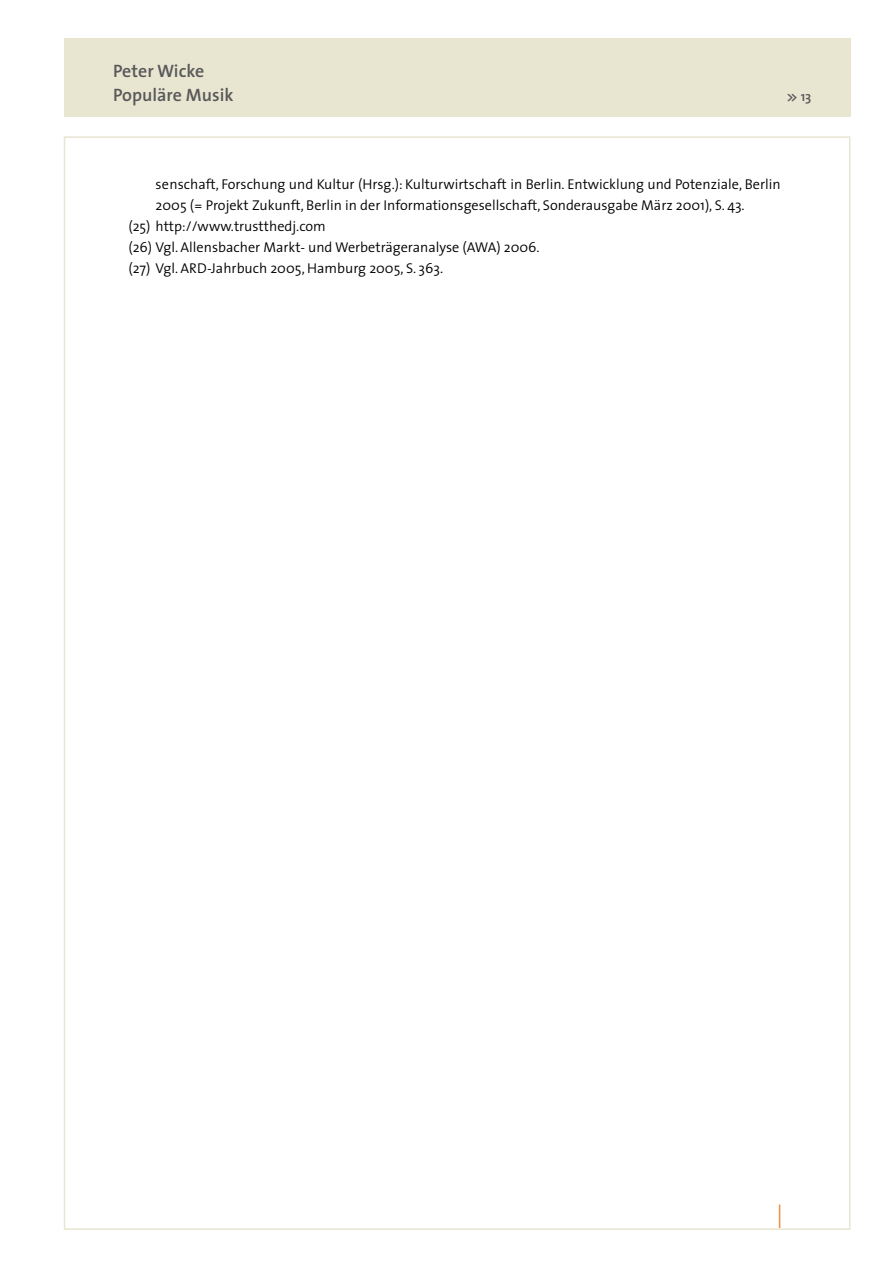
<style>
.page{position:relative;width:893px;height:1263px;background:#fff}
.page>*{position:absolute;margin:0;border:0;box-sizing:border-box;transform-origin:0 0}
.t1{font:600 18px/24px "The Sans";color:#58585a}
.t2{font:300 14.25px "The Sans";color:#000}
.t3{font:600 13.5px "The Sans";color:#58585a}
</style>
<div class="page">
<div style="left:64px;top:38px;width:786px;height:79px;background:#e8e5d0"></div>
<svg style="left:779px;top:1204px;width:1px;height:24px"></svg>
<p class="t1" style="left:113px;top:59px;width:122px">Peter Wicke<br>Populäre Musik</p>
<p class="t3" style="left:787px;top:88px;width:25px">&gt;&gt; 13</p>
<p class="t2" style="left:156px;top:175px;width:626px">senschaft, Forschung und Kultur (Hrsg.): Kulturwirtschaft in Berlin. Entwicklung und Potenziale, Berlin</p>
<p class="t2" style="left:156px;top:196px;width:591px">2005 (= Projekt Zukunft, Berlin in der Informationsgesellschaft, Sonderausgabe März 2001), S. 43.</p>
<p class="t2" style="left:128px;top:217px;width:199px">(25) http://www.trustthedj.com</p>
<p class="t2" style="left:128px;top:238px;width:413px">(26) Vgl. Allensbacher Markt- und Werbeträgeranalyse (AWA) 2006.</p>
<p class="t2" style="left:128px;top:259px;width:316px">(27) Vgl. ARD-Jahrbuch 2005, Hamburg 2005, S. 363.</p>
</div>
